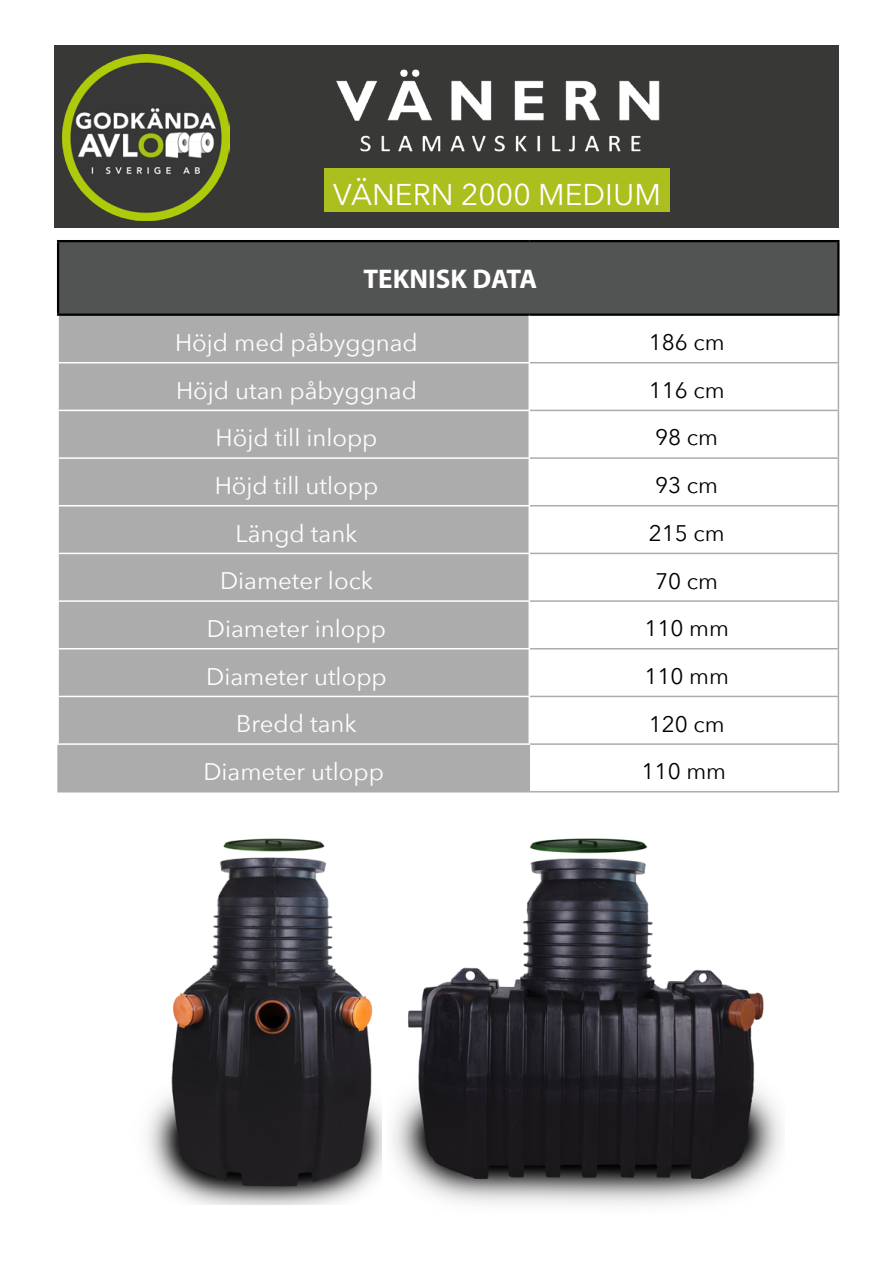
<style>
.page{position:relative;width:893px;height:1263px;background:#fff}
.page>*{position:absolute;margin:0;border:0;box-sizing:border-box;transform-origin:0 0}
.t1{font:30px "Avenir Next";color:#fff}
.t2{font:700 27.15px "Myriad Pro";color:#fff}
.t3{font:24px "Avenir Next";color:#fff}
.t4{font:22.5px "Avenir Next";color:#000}
</style>
<div class="page">
<div style="left:54px;top:45px;width:785px;height:182px;background:#383837"></div>
<div style="left:58px;top:241px;width:780px;height:74px;background:#515452"></div>
<div style="left:59px;top:316px;width:469px;height:475px;background:#acacac"></div>
<svg style="left:530px;top:316px;width:308px;height:475px"></svg>
<hr style="left:57px;top:240px;width:472px;height:2px;background:#000">
<hr style="left:57px;top:242px;width:2px;height:72px;background:#000">
<hr style="left:529px;top:240px;width:310px;height:2px;background:#000">
<hr style="left:837px;top:242px;width:2px;height:72px;background:#000">
<hr style="left:57px;top:314px;width:472px;height:2px;background:#000">
<hr style="left:529px;top:314px;width:310px;height:2px;background:#000">
<hr style="left:528px;top:745px;width:2px;height:46px;background:#acacac">
<hr style="left:57px;top:745px;width:2px;height:46px;background:#acacac">
<hr style="left:838px;top:745px;width:1px;height:46px;background:#acacac">
<hr style="left:57px;top:791px;width:472px;height:1px;background:#acacac">
<hr style="left:529px;top:791px;width:310px;height:1px;background:#acacac">
<hr style="left:838px;top:316px;width:1px;height:46px;background:#acacac">
<hr style="left:530px;top:362px;width:309px;height:1px;background:#acacac">
<hr style="left:838px;top:363px;width:1px;height:47px;background:#acacac">
<hr style="left:530px;top:410px;width:309px;height:1px;background:#acacac">
<hr style="left:838px;top:411px;width:1px;height:46px;background:#acacac">
<hr style="left:530px;top:457px;width:309px;height:2px;background:#acacac">
<hr style="left:838px;top:459px;width:1px;height:46px;background:#acacac">
<hr style="left:530px;top:505px;width:309px;height:1px;background:#acacac">
<hr style="left:838px;top:506px;width:1px;height:47px;background:#acacac">
<hr style="left:530px;top:553px;width:309px;height:1px;background:#acacac">
<hr style="left:838px;top:554px;width:1px;height:46px;background:#acacac">
<hr style="left:530px;top:600px;width:309px;height:2px;background:#acacac">
<hr style="left:838px;top:602px;width:1px;height:46px;background:#acacac">
<hr style="left:530px;top:648px;width:309px;height:1px;background:#acacac">
<hr style="left:838px;top:649px;width:1px;height:47px;background:#acacac">
<hr style="left:530px;top:696px;width:309px;height:1px;background:#acacac">
<hr style="left:838px;top:697px;width:1px;height:46px;background:#acacac">
<hr style="left:530px;top:743px;width:309px;height:2px;background:#acacac">
<hr style="left:57px;top:362px;width:473px;height:1px;background:#fff">
<hr style="left:57px;top:410px;width:473px;height:1px;background:#fff">
<hr style="left:57px;top:457px;width:473px;height:2px;background:#fff">
<hr style="left:57px;top:505px;width:473px;height:1px;background:#fff">
<hr style="left:57px;top:553px;width:473px;height:1px;background:#fff">
<hr style="left:57px;top:600px;width:473px;height:2px;background:#fff">
<hr style="left:57px;top:648px;width:473px;height:1px;background:#fff">
<hr style="left:57px;top:696px;width:473px;height:1px;background:#fff">
<hr style="left:57px;top:743px;width:473px;height:2px;background:#fff">
<img style="left:63px;top:54px;width:166px;height:167px">
<img style="left:336px;top:69px;width:324px;height:83px">
<div style="left:325px;top:168px;width:345px;height:44px;background:#abbf1e"></div>
<img style="left:393px;top:838px;width:389px;height:367px">
<img style="left:147px;top:838px;width:235px;height:366px">
<p class="t1" style="left:333px;top:169px;width:329px">VÄNERN 2000 MEDIUM</p>
<p class="t2" style="left:363px;top:261px;width:175px">TEKNISK DATA</p>
<p class="t3" style="left:175px;top:322px;width:244px">Höjd med påbyggnad</p>
<p class="t4" style="left:649px;top:323px;width:77px">186 cm</p>
<p class="t3" style="left:176px;top:370px;width:242px">Höjd utan påbyggnad</p>
<p class="t4" style="left:649px;top:371px;width:77px">116 cm</p>
<p class="t3" style="left:215px;top:418px;width:164px">Höjd till inlopp</p>
<p class="t4" style="left:655px;top:419px;width:64px">98 cm</p>
<p class="t3" style="left:215px;top:465px;width:165px">Höjd till utlopp</p>
<p class="t4" style="left:655px;top:466px;width:64px">93 cm</p>
<p class="t3" style="left:235px;top:513px;width:124px">Längd tank</p>
<p class="t4" style="left:649px;top:514px;width:77px">215 cm</p>
<p class="t3" style="left:220px;top:561px;width:154px">Diameter lock</p>
<p class="t4" style="left:655px;top:562px;width:64px">70 cm</p>
<p class="t3" style="left:207px;top:608px;width:181px">Diameter inlopp</p>
<p class="t4" style="left:644px;top:609px;width:86px">110 mm</p>
<p class="t3" style="left:206px;top:656px;width:182px">Diameter utlopp</p>
<p class="t4" style="left:644px;top:657px;width:86px">110 mm</p>
<p class="t3" style="left:236px;top:704px;width:122px">Bredd tank</p>
<p class="t4" style="left:649px;top:705px;width:77px">120 cm</p>
<p class="t3" style="left:203px;top:751px;width:182px">Diameter utlopp</p>
<p class="t4" style="left:642px;top:752px;width:86px">110 mm</p>
</div>
